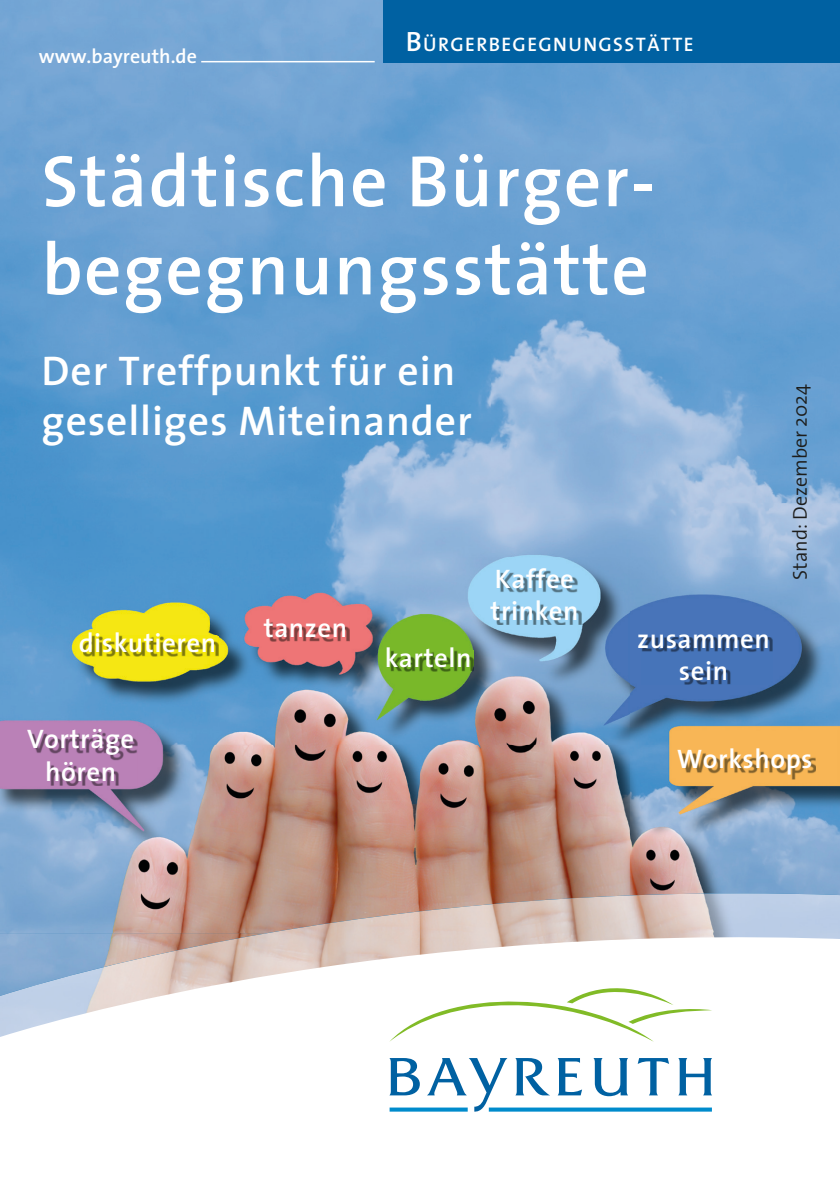
<style>
.page{position:relative;width:840px;height:1191px;background:#fff}
.page>*{position:absolute;margin:0;border:0;box-sizing:border-box;transform-origin:0 0}
.t1{font:600 73.4px/88.2px "The Sans";letter-spacing:.02em;color:#fff}
.t2{font:600 41.8px/50px "The Sans";letter-spacing:.02em;color:#fff}
.t3{font:600 26.8px/32.2px "The Sans";letter-spacing:.02em;color:#fff;text-align:center}
.t4{font:300 20px "The Sans";color:#1d1d1b}
.t5{font:600 20px "The Sans";color:#fff}
.t6{font:600 19.6px "The Sans";letter-spacing:.07em;color:#fff}
.s1{font-size:28px}
</style>
<div class="page">
<img style="left:0;top:0;width:839px;height:745px">
<img style="left:0;top:745px;width:419px;height:173px">
<img style="left:419px;top:745px;width:210px;height:148px">
<img style="left:629px;top:745px;width:210px;height:148px">
<img style="left:30px;top:732px;width:107px;height:54px">
<img style="left:83px;top:635px;width:135px;height:21px">
<img style="left:267px;top:621px;width:82px;height:20px">
<img style="left:493px;top:571px;width:87px;height:54px">
<img style="left:680px;top:751px;width:135px;height:28px">
<img style="left:641px;top:637px;width:130px;height:47px">
<img style="left:390px;top:650px;width:83px;height:21px">
<hr style="left:201px;top:61px;width:173px;height:1px;background:#fff">
<div style="left:383px;top:0;width:456px;height:62px;background:#0061a2"></div>
<img style="left:139px;top:911px;width:280px;height:7px">
<img style="left:419px;top:893px;width:420px;height:25px">
<svg style="left:0;top:918px;width:839px;height:194px"></svg>
<svg style="left:389px;top:981px;width:322px;height:60px"></svg>
<svg style="left:677px;top:1058px;width:34px;height:37px"></svg>
<svg style="left:557px;top:1058px;width:24px;height:37px"></svg>
<svg style="left:637px;top:1058px;width:31px;height:37px"></svg>
<svg style="left:593px;top:1058px;width:34px;height:38px"></svg>
<svg style="left:515px;top:1058px;width:34px;height:37px"></svg>
<svg style="left:389px;top:1058px;width:30px;height:37px"></svg>
<svg style="left:389px;top:1107px;width:37px;height:4px"></svg>
<svg style="left:507px;top:1107px;width:204px;height:4px"></svg>
<svg style="left:426px;top:1058px;width:81px;height:53px"></svg>
<p class="t5" style="left:39px;top:40px;width:159px">www.bayreuth.de</p>
<p class="t6" style="left:405px;top:28px;width:289px"><span class="s1">B</span>ÜRGERBEGEGNUNGSSTÄTTE</p>
<h1 class="t1" style="left:42px;top:135px;width:614px">Städtische Bürger&shy;begegnungsstätte</h1>
<h2 class="t2" style="left:42px;top:344px;width:431px">Der Treffpunkt für ein geselliges Miteinander</h2>
<p class="t3" style="left:79px;top:625px;width:139px">diskutieren</p>
<p class="t3" style="left:263px;top:611px;width:85px">tanzen</p>
<p class="t3" style="left:384px;top:640px;width:88px">karteln</p>
<p class="t3" style="left:490px;top:561px;width:90px;text-align:left">Kaffee trinken</p>
<p class="t3" style="left:636px;top:621px;width:134px">zusammen sein</p>
<p class="t4" style="left:783px;top:580px;width:197px;rotate:-90deg">Stand: Dezember 2024</p>
<p class="t3" style="left:27px;top:722px;width:109px">Vorträge hören</p>
<p class="t3" style="left:676px;top:742px;width:137px">Workshops</p>
</div>
